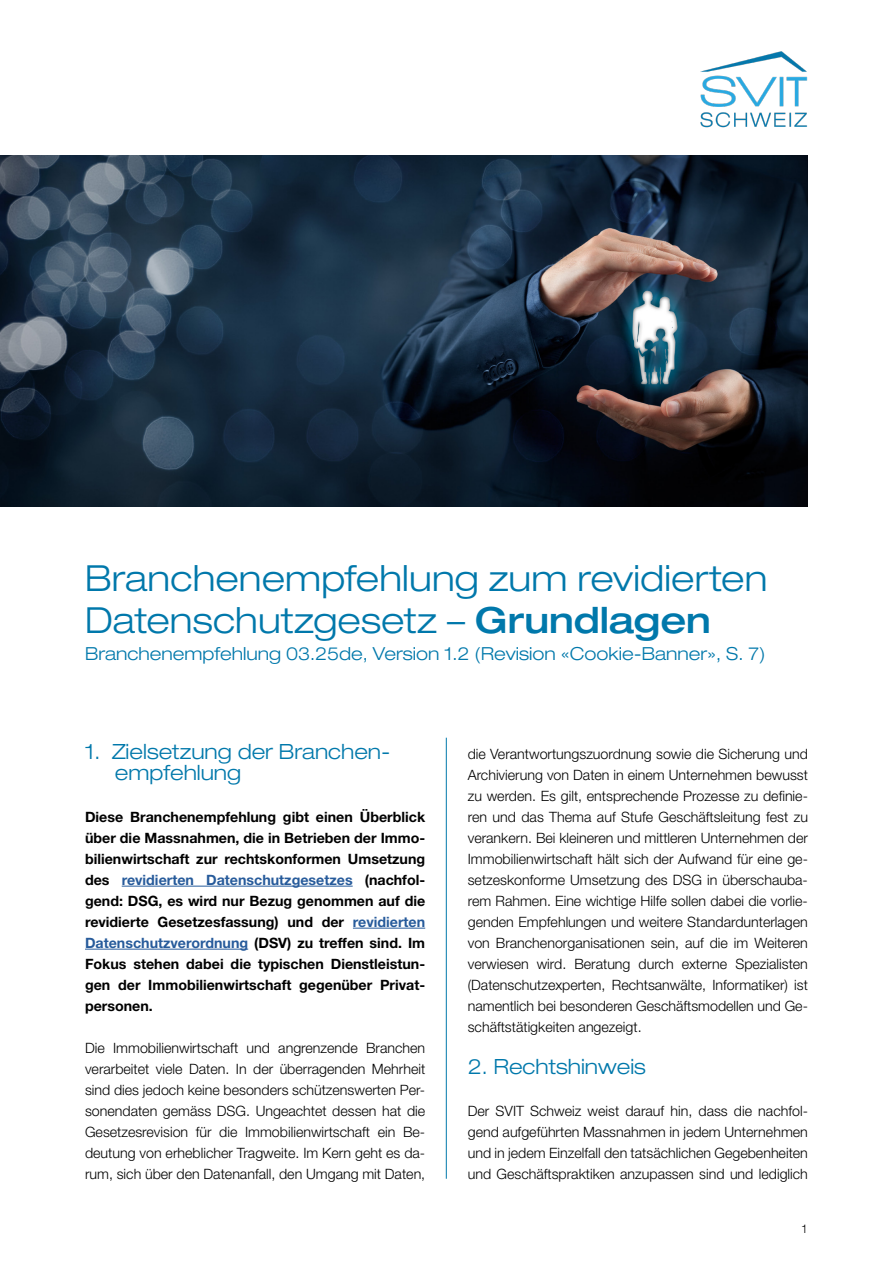
<style>
.page{position:relative;width:893px;height:1263px;background:#fff}
.page>*{position:absolute;margin:0;border:0;box-sizing:border-box;transform-origin:0 0}
.t1{font:300 expanded 36px/42px "Helvetica Neue LT Std";letter-spacing:.005em;color:#0078ab}
.t2{font:300 expanded 21px/21px "Helvetica Neue LT Std";color:#0078ab}
.t3{font:300 expanded 18px "Helvetica Neue LT Std";color:#0078ab}
.t4{font:300 14.25px/21px "Helvetica Neue LT Std";color:#000;text-align:justify}
.t5{font:700 14.25px/21px "Helvetica Neue LT Std";color:#000;text-align:justify}
.t6{font:300 12px "Helvetica Neue LT Std";color:#000}
.s1{font-weight:500}
.s2{color:#275b9b}
</style>
<div class="page">
<img style="left:0;top:155px;width:808px;height:352px">
<img style="left:701px;top:51px;width:107px;height:77px">
<hr style="left:122px;top:886px;width:231px;height:1px;background:#275b9b">
<hr style="left:353px;top:928px;width:72px;height:1px;background:#275b9b">
<hr style="left:85px;top:949px;width:163px;height:1px;background:#275b9b">
<hr style="left:446px;top:738px;width:1px;height:441px;background:#0078ab">
<h1 class="t1" style="left:85px;top:556px;width:684px">Branchenempfehlung zum revidierten<br>Datenschutzgesetz – <span class="s1">Grundlagen</span></h1>
<p class="t3" style="left:85px;top:642px;width:682px">Branchenempfehlung 03.25de, Version 1.2 (Revision «Cookie-Banner», S. 7)</p>
<h2 class="t2" style="left:115px;top:740px;width:277px;text-indent:-30px">1. Zielsetzung der Branchen&shy;empfehlung</h2>
<p class="t5" style="left:85px;top:806px;width:342px">Diese Branchenempfehlung gibt einen Überblick über die Massnahmen, die in Betrieben der Immo&shy;bilienwirtschaft zur rechtskonformen Umsetzung des <span class="s2">revidierten Datenschutzgesetzes</span> (nachfol&shy;gend: DSG, es wird nur Bezug genommen auf die revidierte Gesetzesfassung) und der <span class="s2">revidierten Datenschutzverordnung</span> (DSV) zu treffen sind. Im Fokus stehen dabei die typischen Dienstleistun&shy;gen der Immobilienwirtschaft gegenüber Privat&shy;personen.</p>
<p class="t4" style="left:85px;top:1037px;width:342px">Die Immobilienwirtschaft und angrenzende Branchen verarbeitet viele Daten. In der überragenden Mehrheit sind dies jedoch keine besonders schützenswerten Per&shy;sonendaten gemäss DSG. Ungeachtet dessen hat die Gesetzesrevision für die Immobilienwirtschaft ein Be&shy;deutung von erheblicher Tragweite. Im Kern geht es da&shy;rum, sich über den Datenanfall, den Umgang mit Daten,</p>
<p class="t4" style="left:468px;top:743px;width:342px">die Verantwortungszuordnung sowie die Sicherung und Archivierung von Daten in einem Unternehmen bewusst zu werden. Es gilt, entsprechende Prozesse zu definie&shy;ren und das Thema auf Stufe Geschäftsleitung fest zu verankern. Bei kleineren und mittleren Unternehmen der Immobilienwirtschaft hält sich der Aufwand für eine ge&shy;setzeskonforme Umsetzung des DSG in überschauba&shy;rem Rahmen. Eine wichtige Hilfe sollen dabei die vorlie&shy;genden Empfehlungen und weitere Standardunterlagen von Branchenorganisationen sein, auf die im Weiteren verwiesen wird. Beratung durch externe Spezialisten (Datenschutzexperten, Rechtsanwälte, Informatiker) ist namentlich bei besonderen Geschäftsmodellen und Ge&shy;schäftstätigkeiten angezeigt.</p>
<h2 class="t2" style="left:468px;top:1055px;width:180px">2. Rechtshinweis</h2>
<p class="t4" style="left:468px;top:1100px;width:342px">Der SVIT Schweiz weist darauf hin, dass die nachfol&shy;gend aufgeführten Massnahmen in jedem Unternehmen und in jedem Einzelfall den tatsächlichen Gegebenheiten und Geschäftspraktiken anzupassen sind und lediglich</p>
<p class="t6" style="left:801px;top:1221px;width:8px">1</p>
</div>
